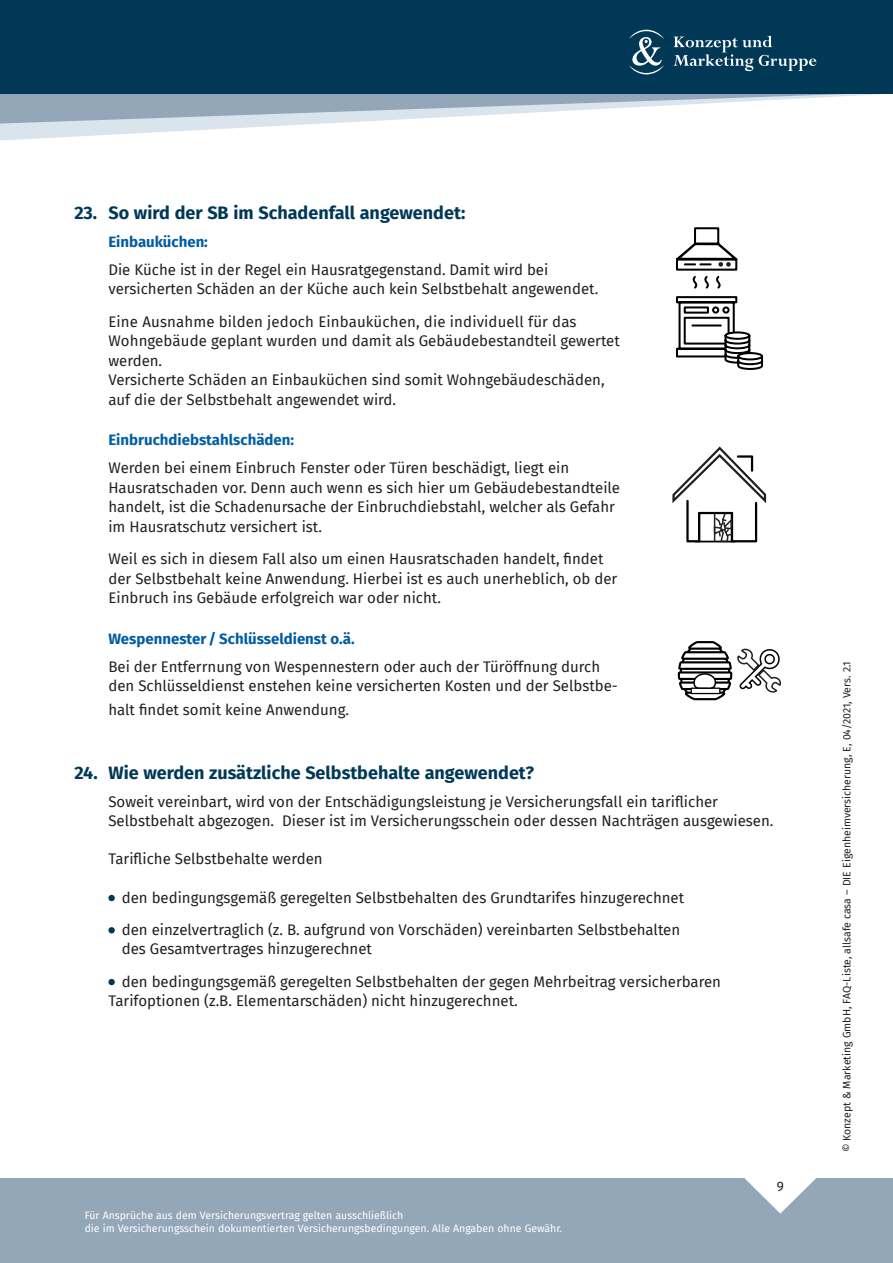
<style>
.page{position:relative;width:893px;height:1263px;background:#fff}
.page>*{position:absolute;margin:0;border:0;box-sizing:border-box;transform-origin:0 0}
.t1{font:700 18px "Fira Sans";color:#003957}
.t2{font:15px/19.5px "Fira Sans";color:#231f20}
.t3{font:700 15px "Fira Sans";color:#015ca3}
.t4{font:700 15px "Fira Sans";color:#015ea3}
.t5{font:13.5px "Fira Sans";color:#231f20}
.t6{font:10.5px/13.5px "Fira Sans";color:#fff}
.t7{font:10.5px "Fira Sans";color:#231f20}
</style>
<div class="page">
<div style="left:0;top:1178px;width:893px;height:85px;background:#94a7b9"></div>
<svg style="left:0;top:124px;width:310px;height:17px"></svg>
<svg style="left:0;top:94px;width:882px;height:30px"></svg>
<div style="left:0;top:0;width:893px;height:94px;background:#003856"></div>
<svg style="left:597px;top:30px;width:219px;height:72px"></svg>
<div style="left:108px;top:895px;width:7px;height:6px;background:#003957;border-radius:50%"></div>
<div style="left:108px;top:927px;width:7px;height:6px;background:#003957;border-radius:50%"></div>
<div style="left:108px;top:979px;width:7px;height:6px;background:#003957;border-radius:50%"></div>
<svg style="left:672px;top:446px;width:95px;height:97px"></svg>
<svg style="left:676px;top:227px;width:88px;height:143px"></svg>
<svg style="left:678px;top:641px;width:104px;height:59px"></svg>
<p class="t1" style="left:74px;top:197px;width:392px">23. So wird der SB im Schadenfall angewendet:</p>
<p class="t3" style="left:108px;top:229px;width:101px">Einbauküchen:</p>
<p class="t2" style="left:108px;top:259px;width:491px">Die Küche ist in der Regel ein Hausratgegenstand. Damit wird bei versicherten Schäden an der Küche auch kein Selbstbehalt angewendet.</p>
<p class="t2" style="left:108px;top:311px;width:513px">Eine Ausnahme bilden jedoch Einbauküchen, die individuell für das Wohngebäude geplant wurden und damit als Gebäudebestandteil gewertet werden.<br>Versicherte Schäden an Einbauküchen sind somit Wohngebäudeschäden, auf die der Selbstbehalt angewendet wird.</p>
<p class="t4" style="left:108px;top:427px;width:187px">Einbruchdiebstahlschäden:</p>
<p class="t2" style="left:108px;top:458px;width:513px">Werden bei einem Einbruch Fenster oder Türen beschädigt, liegt ein Hausratschaden vor. Denn auch wenn es sich hier um Gebäudebestandteile handelt, ist die Schadenursache der Einbruchdiebstahl, welcher als Gefahr im Hausratschutz versichert ist.</p>
<p class="t2" style="left:108px;top:549px;width:510px">Weil es sich in diesem Fall also um einen Hausratschaden handelt, findet der Selbstbehalt keine Anwendung. Hierbei ist es auch unerheblich, ob der<br>Einbruch ins Gebäude erfolgreich war oder nicht.</p>
<p class="t3" style="left:108px;top:626px;width:248px">Wespennester / Schlüsseldienst o.ä.</p>
<p class="t2" style="left:108px;top:656px;width:511px">Bei der Entferrnung von Wespennestern oder auch der Türöffnung durch den Schlüsseldienst enstehen keine versicherten Kosten und der Selbstbe-</p>
<p class="t2" style="left:108px;top:700px;width:242px">halt findet somit keine Anwendung.</p>
<p class="t1" style="left:74px;top:757px;width:461px">24. Wie werden zusätzliche Selbstbehalte angewendet?</p>
<p class="t2" style="left:108px;top:791px;width:667px">Soweit vereinbart, wird von der Entschädigungsleistung je Versicherungsfall ein tariflicher<br>Selbstbehalt abgezogen. Dieser ist im Versicherungsschein oder dessen Nachträgen ausgewiesen.</p>
<p class="t2" style="left:108px;top:849px;width:216px">Tarifliche Selbstbehalte werden</p>
<p class="t2" style="left:122px;top:881px;width:564px;line-height:32.2px">den bedingungsgemäß geregelten Selbstbehalten des Grundtarifes hinzugerechnet den einzelvertraglich (z. B. aufgrund von Vorschäden) vereinbarten Selbstbehalten</p>
<p class="t2" style="left:122px;top:933px;width:601px;line-height:32.2px">des Gesamtvertrages hinzugerechnet<br>den bedingungsgemäß geregelten Selbstbehalten der gegen Mehrbeitrag versicherbaren</p>
<p class="t2" style="left:108px;top:991px;width:411px">Tarifoptionen (z.B. Elementarschäden) nicht hinzugerechnet.</p>
<p class="t6" style="left:85px;top:1208px;width:479px">Für Ansprüche aus dem Versicherungsvertrag gelten ausschließlich<br>die im Versicherungsschein dokumentierten Versicherungsbedingungen. Alle Angaben ohne Gewähr.</p>
<p class="t5" style="left:777px;top:1176px;width:9px">9</p>
<p class="t7" style="left:839px;top:1152px;width:493px;rotate:-90deg">© Konzept &amp; Marketing GmbH, FAQ-Liste, allsafe casa – DIE Eigenheimversicherung, E, 04/2021, Vers. 2.1</p>
</div>
